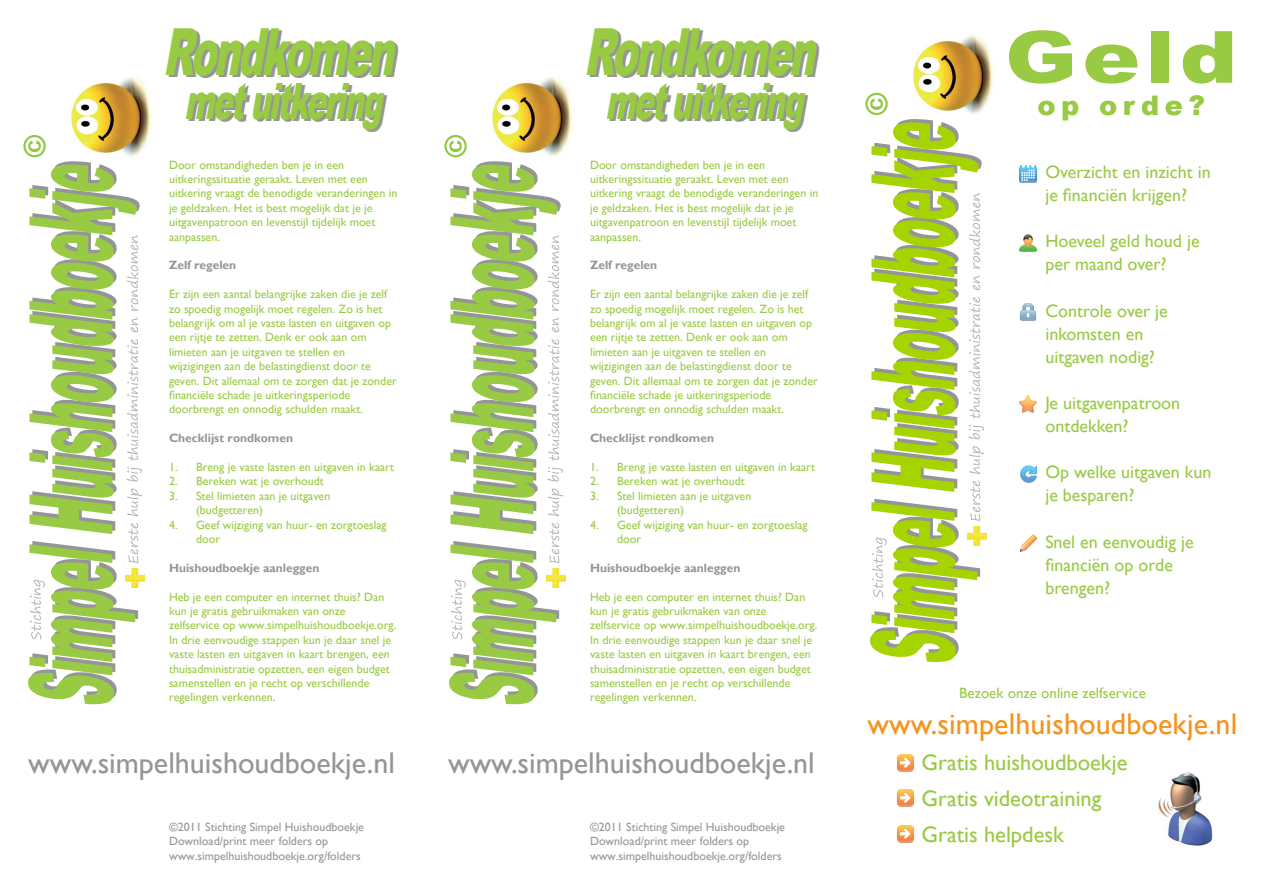
<style>
.page{position:relative;width:1263px;height:893px;background:#fff}
.page>*{position:absolute;margin:0;border:0;box-sizing:border-box;transform-origin:0 0}
.t1{font:900 72px "Arial";color:#99ca43;scale:1.2 1}
.t2{font:italic 900 64.95px "Arial";color:#99ca43;scale:.6 1}
.t3{font:italic 900 50.1px "Arial";color:#99ca43;scale:.6 1}
.t4{font:30px "Gill Sans";color:#939598}
.t5{font:30px "Gill Sans";letter-spacing:.005em;color:#f6921d}
.t6{font:900 27px "Arial";letter-spacing:.2em;color:#99ca43}
.t7{font:22.5px "Gill Sans";color:#99ca43}
.t8{font:18px/23.1px "Gill Sans";color:#99ca43}
.t9{font:15px "Gill Sans";color:#99ca43}
.t10{font:12px/14.4px "Gill Sans";color:#99ca43}
.t11{font:12px "Gill Sans";color:#939598}
.t12{font:700 12px "Gill Sans";color:#939598}
</style>
<div class="page">
<svg style="left:870px;top:122px;width:109px;height:540px"></svg>
<svg style="left:865px;top:93px;width:23px;height:22px"></svg>
<svg style="left:872px;top:537px;width:15px;height:60px"></svg>
<svg style="left:968px;top:193px;width:16px;height:328px"></svg>
<img style="left:913px;top:34px;width:81px;height:81px">
<img style="left:968px;top:526px;width:19px;height:19px">
<img style="left:1020px;top:303px;width:17px;height:18px">
<img style="left:1020px;top:396px;width:17px;height:17px">
<img style="left:1020px;top:535px;width:17px;height:17px">
<img style="left:1020px;top:165px;width:17px;height:18px">
<img style="left:1020px;top:465px;width:17px;height:18px">
<img style="left:1020px;top:234px;width:17px;height:18px">
<img style="left:897px;top:754px;width:17px;height:18px">
<img style="left:897px;top:790px;width:17px;height:17px">
<img style="left:897px;top:826px;width:17px;height:17px">
<img style="left:1158px;top:772px;width:55px;height:74px">
<svg style="left:28px;top:164px;width:109px;height:541px"></svg>
<svg style="left:23px;top:135px;width:23px;height:22px"></svg>
<svg style="left:30px;top:580px;width:15px;height:59px"></svg>
<svg style="left:126px;top:235px;width:16px;height:328px"></svg>
<img style="left:71px;top:76px;width:81px;height:81px">
<img style="left:126px;top:568px;width:19px;height:19px">
<svg style="left:449px;top:164px;width:109px;height:541px"></svg>
<svg style="left:444px;top:135px;width:23px;height:22px"></svg>
<svg style="left:451px;top:580px;width:15px;height:59px"></svg>
<svg style="left:547px;top:235px;width:16px;height:328px"></svg>
<img style="left:492px;top:76px;width:81px;height:81px">
<img style="left:547px;top:568px;width:19px;height:19px">
<p class="t2" style="left:163px;top:16px;width:407px">Rondkomen</p>
<p class="t3" style="left:184px;top:73px;width:348px">metuitkering</p>
<p class="t10" style="left:169px;top:158px;width:230px">Door omstandigheden ben je in een uitkeringssituatie geraakt. Leven met een uitkering vraagt de benodigde veranderingen in je geldzaken. Het is best mogelijk dat je je uitgavenpatroon en levenstijl tijdelijk moet aanpassen.</p>
<p class="t12" style="left:169px;top:258px;width:69px">Zelf regelen</p>
<p class="t10" style="left:169px;top:287px;width:229px">Er zijn een aantal belangrijke zaken die je zelf zo spoedig mogelijk moet regelen. Zo is het belangrijk om al je vaste lasten en uitgaven op een rijtje te zetten. Denk er ook aan om limieten aan je uitgaven te stellen en wijzigingen aan de belastingdienst door te geven. Dit allemaal om te zorgen dat je zonder financiële schade je uitkeringsperiode doorbrengt en onnodig schulden maakt.</p>
<p class="t12" style="left:169px;top:431px;width:125px">Checklijst rondkomen</p>
<p class="t10" style="left:169px;top:460px;width:226px">1. Breng je vaste lasten en uitgaven in kaart</p>
<p class="t10" style="left:169px;top:474px;width:156px">2. Bereken wat je overhoudt</p>
<p class="t10" style="left:196px;top:489px;width:136px;text-indent:-27px">3. Stel limieten aan je uitgaven (budgetteren)</p>
<p class="t10" style="left:196px;top:518px;width:192px;text-indent:-27px">4. Geef wijziging van huur- en zorgtoeslag door</p>
<p class="t12" style="left:169px;top:560px;width:152px">Huishoudboekje aanleggen</p>
<p class="t10" style="left:169px;top:590px;width:229px">Heb je een computer en internet thuis? Dan kun je gratis gebruikmaken van onze zelfservice op www.simpelhuishoudboekje.org.<br>In drie eenvoudige stappen kun je daar snel je vaste lasten en uitgaven in kaart brengen, een thuisadministratie opzetten, een eigen budget samenstellen en je recht op verschillende regelingen verkennen.</p>
<p class="t2" style="left:584px;top:16px;width:407px">Rondkomen</p>
<p class="t3" style="left:605px;top:73px;width:348px">metuitkering</p>
<p class="t10" style="left:590px;top:158px;width:230px">Door omstandigheden ben je in een uitkeringssituatie geraakt. Leven met een uitkering vraagt de benodigde veranderingen in je geldzaken. Het is best mogelijk dat je je uitgavenpatroon en levenstijl tijdelijk moet aanpassen.</p>
<p class="t12" style="left:590px;top:258px;width:69px">Zelf regelen</p>
<p class="t10" style="left:590px;top:287px;width:229px">Er zijn een aantal belangrijke zaken die je zelf zo spoedig mogelijk moet regelen. Zo is het belangrijk om al je vaste lasten en uitgaven op een rijtje te zetten. Denk er ook aan om limieten aan je uitgaven te stellen en wijzigingen aan de belastingdienst door te geven. Dit allemaal om te zorgen dat je zonder financiële schade je uitkeringsperiode doorbrengt en onnodig schulden maakt.</p>
<p class="t12" style="left:590px;top:431px;width:125px">Checklijst rondkomen</p>
<p class="t10" style="left:590px;top:460px;width:226px">1. Breng je vaste lasten en uitgaven in kaart</p>
<p class="t10" style="left:590px;top:474px;width:156px">2. Bereken wat je overhoudt</p>
<p class="t10" style="left:617px;top:489px;width:136px;text-indent:-27px">3. Stel limieten aan je uitgaven (budgetteren)</p>
<p class="t10" style="left:617px;top:518px;width:192px;text-indent:-27px">4. Geef wijziging van huur- en zorgtoeslag door</p>
<p class="t12" style="left:590px;top:560px;width:152px">Huishoudboekje aanleggen</p>
<p class="t10" style="left:590px;top:590px;width:229px">Heb je een computer en internet thuis? Dan kun je gratis gebruikmaken van onze zelfservice op www.simpelhuishoudboekje.org.<br>In drie eenvoudige stappen kun je daar snel je vaste lasten en uitgaven in kaart brengen, een thuisadministratie opzetten, een eigen budget samenstellen en je recht op verschillende regelingen verkennen.</p>
<p class="t4" style="left:28px;top:746px;width:368px">www.simpelhuishoudboekje.nl</p>
<p class="t4" style="left:448px;top:746px;width:368px">www.simpelhuishoudboekje.nl</p>
<p class="t11" style="left:169px;top:820px;width:197px">©2011 Stichting Simpel Huishoudboekje</p>
<p class="t11" style="left:169px;top:834px;width:161px">Download/print meer folders op</p>
<p class="t11" style="left:169px;top:849px;width:193px">www.simpelhuishoudboekje.org/folders</p>
<p class="t11" style="left:590px;top:820px;width:197px">©2011 Stichting Simpel Huishoudboekje</p>
<p class="t11" style="left:590px;top:834px;width:161px">Download/print meer folders op</p>
<p class="t11" style="left:590px;top:849px;width:193px">www.simpelhuishoudboekje.org/folders</p>
<p class="t1" style="left:1005px;top:17px;width:195px">Geld</p>
<p class="t6" style="left:1037px;top:90px;width:169px">op orde?</p>
<p class="t8" style="left:1045px;top:161px;width:167px">Overzicht en inzicht in</p>
<p class="t8" style="left:1045px;top:184px;width:143px">je financiën krijgen?</p>
<p class="t8" style="left:1045px;top:230px;width:156px">Hoeveel geld houd je</p>
<p class="t8" style="left:1045px;top:253px;width:123px">per maand over?</p>
<p class="t8" style="left:1045px;top:299px;width:124px">Controle over je inkomsten en</p>
<p class="t8" style="left:1045px;top:346px;width:111px">uitgaven nodig?</p>
<p class="t8" style="left:1045px;top:392px;width:136px">Je uitgavenpatroon ontdekken?</p>
<p class="t8" style="left:1045px;top:461px;width:168px">Op welke uitgaven kun</p>
<p class="t8" style="left:1045px;top:484px;width:91px">je besparen?</p>
<p class="t8" style="left:1045px;top:530px;width:150px">Snel en eenvoudig je financiën op orde brengen?</p>
<p class="t9" style="left:959px;top:684px;width:188px">Bezoek onze online zelfservice</p>
<p class="t5" style="left:867px;top:706px;width:371px">www.simpelhuishoudboekje.nl</p>
<p class="t7" style="left:921px;top:749px;width:207px">Gratis huishoudboekje</p>
<p class="t7" style="left:921px;top:785px;width:181px">Gratis videotraining</p>
<p class="t7" style="left:921px;top:821px;width:144px">Gratis helpdesk</p>
</div>
